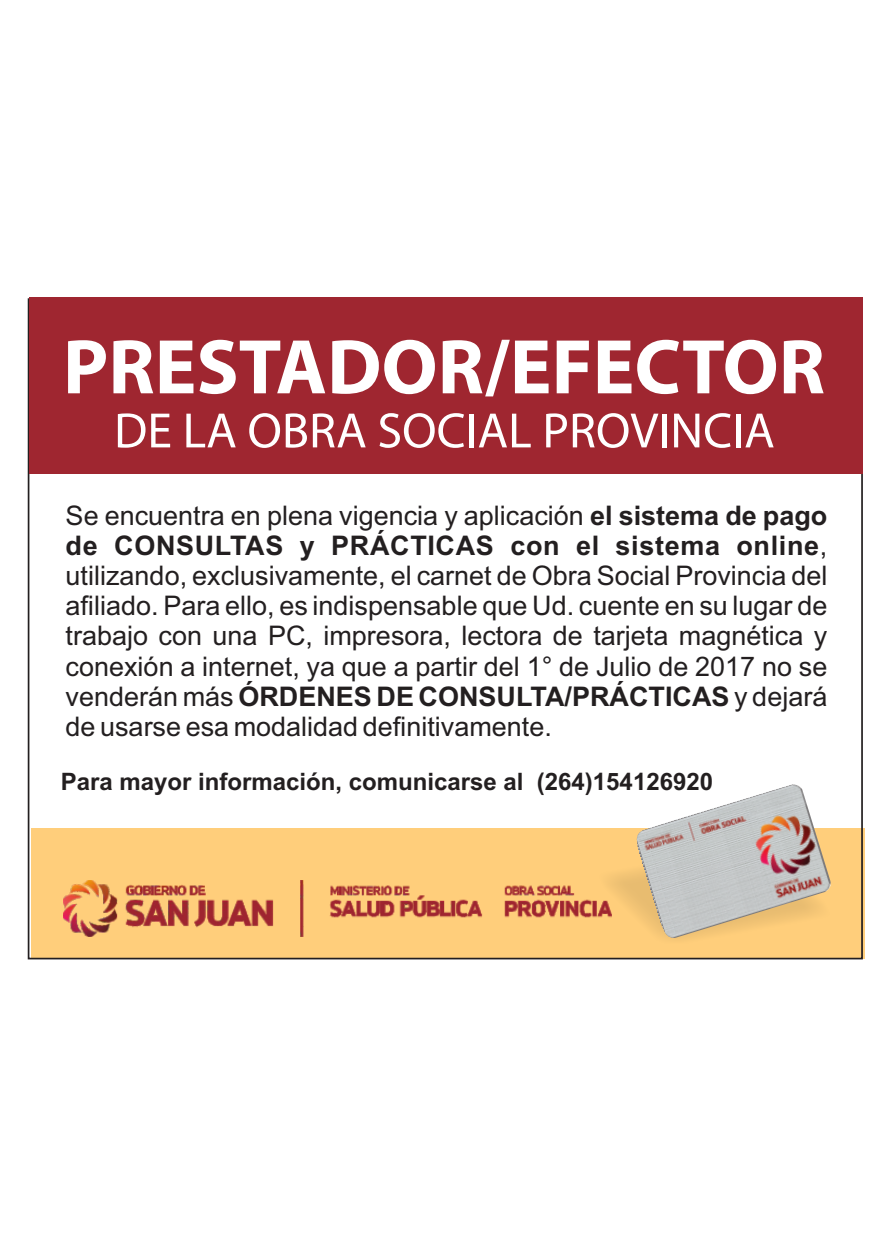
<style>
.page{position:relative;width:893px;height:1259px;background:#fff}
.page>*{position:absolute;margin:0;border:0;box-sizing:border-box;transform-origin:0 0}
.t1{font:700 78.3px "Myriad Pro";color:#fff}
.t2{font:50.1px "Myriad Pro";color:#fff}
.t3{font:27px/30.3px "Arial";color:#231f20;text-align:justify}
.t4{font:700 24px "Arial";color:#231f20}
.s1{font-weight:700}
</style>
<div class="page">
<div style="left:31px;top:828px;width:833px;height:130px;background:#ffce7b"></div>
<img style="left:64px;top:880px;width:520px;height:57px">
<div style="left:29px;top:297px;width:834px;height:177px;background:#9f2630"></div>
<svg style="left:584px;top:872px;width:97px;height:67px"></svg>
<img style="left:636px;top:784px;width:195px;height:154px">
<h1 class="t1" style="left:63px;top:334px;width:764px">PRESTADOR/EFECTOR</h1>
<h2 class="t2" style="left:114px;top:410px;width:662px">DE LA OBRA SOCIAL PROVINCIA</h2>
<p class="t3" style="left:66px;top:502px;width:763px">Se encuentra en plena vigencia y aplicación <span class="s1">el sistema de pago de CONSULTAS y PRÁCTICAS con el sistema online</span>, utilizando, exclusivamente, el carnet de Obra Social Provincia del afiliado. Para ello, es indispensable que Ud. cuente en su lugar de trabajo con una PC, impresora, lectora de tarjeta magnética y conexión a internet, ya que a partir del 1° de Julio de 2017 no se venderán más <span class="s1">ÓRDENES DE CONSULTA/PRÁCTICAS</span> y dejará de usarse esa modalidad definitivamente.</p>
<p class="t4" style="left:61px;top:772px;width:654px">Para mayor información, comunicarse al (264)154126920</p>
</div>
